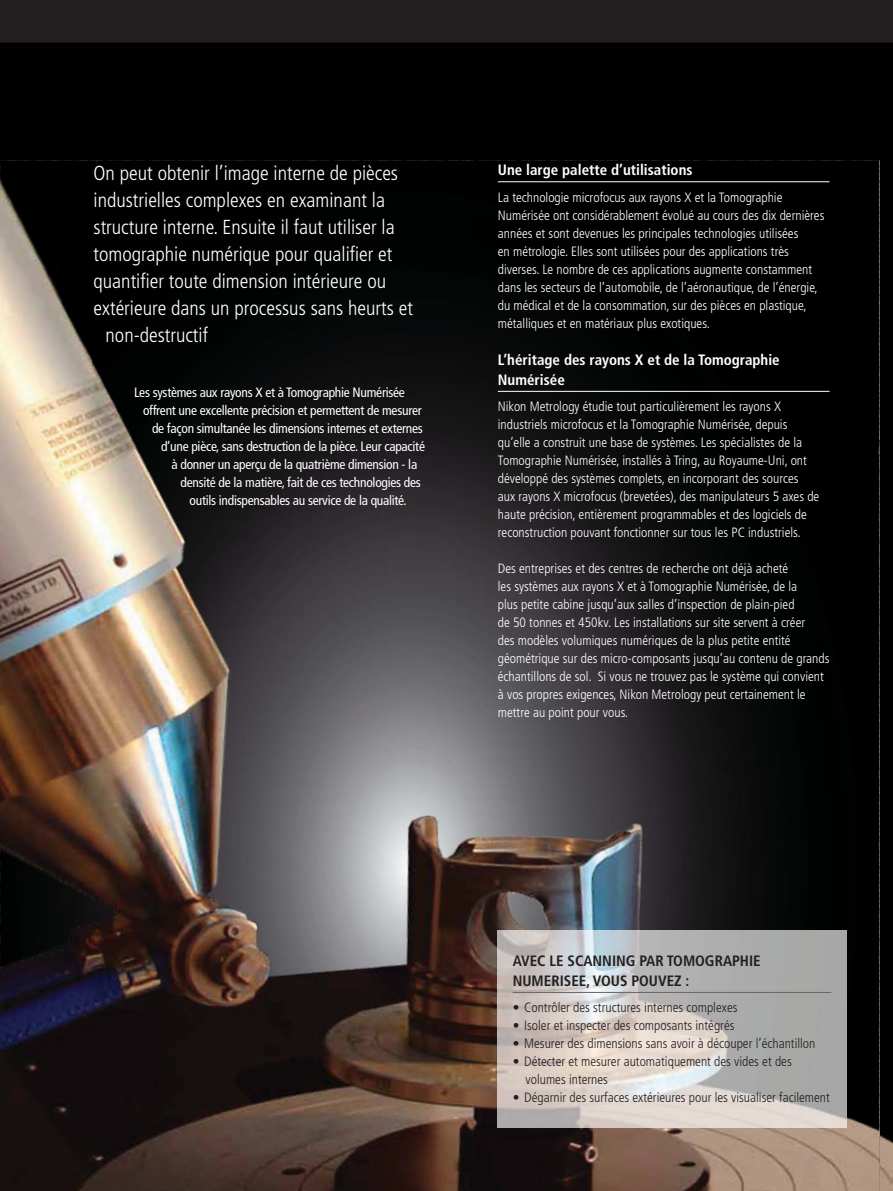
<style>
.page{position:relative;width:893px;height:1191px;background:#231f20}
.page>*{position:absolute;margin:0;border:0;box-sizing:border-box;transform-origin:0 0}
.t1{font:300 condensed 20.25px "Frutiger LT Std";color:#fff}
.t2{font:700 condensed 15px/19.5px "Frutiger LT Std";color:#fff}
.t3{font:700 condensed 15px/19.5px "Frutiger LT Std";color:#231f20}
.t4{font:300 condensed 13.5px/18px "Frutiger LT Std";color:#fff}
.t5{font:condensed 13.5px "Frutiger LT Std";letter-spacing:-.02em;color:#fff}
.t6{font:300 condensed 13.5px/18px "Frutiger LT Std";color:#231f20}
</style>
<div class="page">
<div style="left:0;top:43px;width:893px;height:1148px;background:#000100"></div>
<img style="left:106px;top:160px;width:346px;height:308px">
<img style="left:452px;top:160px;width:340px;height:334px">
<div style="left:792px;top:160px;width:88px;height:770px;background:#000"></div>
<img style="left:0;top:160px;width:106px;height:770px">
<img style="left:826px;top:420px;width:54px;height:771px">
<img style="left:58px;top:468px;width:395px;height:362px">
<img style="left:427px;top:494px;width:395px;height:389px">
<img style="left:33px;top:830px;width:395px;height:361px">
<img style="left:420px;top:856px;width:376px;height:104px">
<img style="left:0;top:930px;width:52px;height:261px">
<img style="left:404px;top:960px;width:105px;height:231px">
<img style="left:568px;top:1127px;width:206px;height:64px">
<img style="left:774px;top:1127px;width:58px;height:64px">
<div style="left:509px;top:1127px;width:59px;height:64px;background:#120c0e"></div>
<img style="left:498px;top:930px;width:348px;height:197px">
<hr style="left:498px;top:181px;width:331px;height:1px;background:#fff">
<hr style="left:498px;top:391px;width:331px;height:1px;background:#fff">
<hr style="left:513px;top:992px;width:318px;height:1px;background:#6e6362">
<h1 class="t1" style="left:94px;top:164px;width:306px">On peut obtenir l’image interne de pièces</h1>
<h1 class="t1" style="left:94px;top:191px;width:293px">industrielles complexes en examinant la</h1>
<h1 class="t1" style="left:94px;top:218px;width:303px">structure interne. Ensuite il faut utiliser la</h1>
<h1 class="t1" style="left:94px;top:245px;width:300px">tomographie numérique pour qualifier et</h1>
<h1 class="t1" style="left:94px;top:272px;width:294px">quantifier toute dimension intérieure ou</h1>
<h1 class="t1" style="left:94px;top:299px;width:321px">extérieure dans un processus sans heurts et</h1>
<h1 class="t1" style="left:106px;top:326px;width:104px">non-destructif</h1>
<p class="t5" style="left:134px;top:387px;width:272px">Les systèmes aux rayons X et à Tomographie Numérisée</p>
<p class="t5" style="left:143px;top:405px;width:280px">offrent une excellente précision et permettent de mesurer</p>
<p class="t5" style="left:152px;top:423px;width:272px">de façon simultanée les dimensions internes et externes</p>
<p class="t5" style="left:161px;top:441px;width:265px">d’une pièce, sans destruction de la pièce. Leur capacité</p>
<p class="t5" style="left:172px;top:459px;width:247px">à donner un aperçu de la quatrième dimension - la</p>
<p class="t5" style="left:181px;top:477px;width:242px">densité de la matière, fait de ces technologies des</p>
<p class="t5" style="left:190px;top:495px;width:219px">outils indispensables au service de la qualité.</p>
<p class="t2" style="left:498px;top:161px;width:196px">Une large palette d’utilisations</p>
<p class="t4" style="left:498px;top:188px;width:328px">La technologie microfocus aux rayons X et la Tomographie Numérisée ont considérablement évolué au cours des dix dernières années et sont devenues les principales technologies utilisées<br>en métrologie. Elles sont utilisées pour des applications très diverses. Le nombre de ces applications augmente constamment dans les secteurs de l’automobile, de l’aéronautique, de l’énergie, du médical et de la consommation, sur des pièces en plastique, métalliques et en matériaux plus exotiques.</p>
<p class="t2" style="left:498px;top:351px;width:283px">L’héritage des rayons X et de la Tomographie<br>Numérisée</p>
<p class="t4" style="left:498px;top:398px;width:323px">Nikon Metrology étudie tout particulièrement les rayons X industriels microfocus et la Tomographie Numérisée, depuis qu’elle a construit une base de systèmes. Les spécialistes de la Tomographie Numérisée, installés à Tring, au Royaume-Uni, ont développé des systèmes complets, en incorporant des sources aux rayons X microfocus (brevetées), des manipulateurs 5 axes de haute précision, entièrement programmables et des logiciels de reconstruction pouvant fonctionner sur tous les PC industriels.</p>
<p class="t4" style="left:498px;top:560px;width:333px">Des entreprises et des centres de recherche ont déjà acheté<br>les systèmes aux rayons X et à Tomographie Numérisée, de la<br>plus petite cabine jusqu’aux salles d’inspection de plain-pied<br>de 50 tonnes et 450kv. Les installations sur site servent à créer<br>des modèles volumiques numériques de la plus petite entité géométrique sur des micro-composants jusqu’au contenu de grands échantillons de sol. Si vous ne trouvez pas le système qui convient à vos propres exigences, Nikon Metrology peut certainement le mettre au point pour vous.</p>
<p class="t3" style="left:513px;top:952px;width:250px">AVEC LE SCANNING PAR TOMOGRAPHIE<br>NUMERISEE, VOUS POUVEZ :</p>
<p class="t6" style="left:513px;top:999px;width:226px">• Contrôler des structures internes complexes</p>
<p class="t6" style="left:513px;top:1017px;width:223px">• Isoler et inspecter des composants intégrés</p>
<p class="t6" style="left:513px;top:1035px;width:304px">• Mesurer des dimensions sans avoir à découper l’échantillon</p>
<p class="t6" style="left:525px;top:1053px;width:268px;text-indent:-13px">• Détecter et mesurer automatiquement des vides et des volumes internes</p>
<p class="t6" style="left:513px;top:1089px;width:319px">• Dégarnir des surfaces extérieures pour les visualiser facilement</p>
</div>
